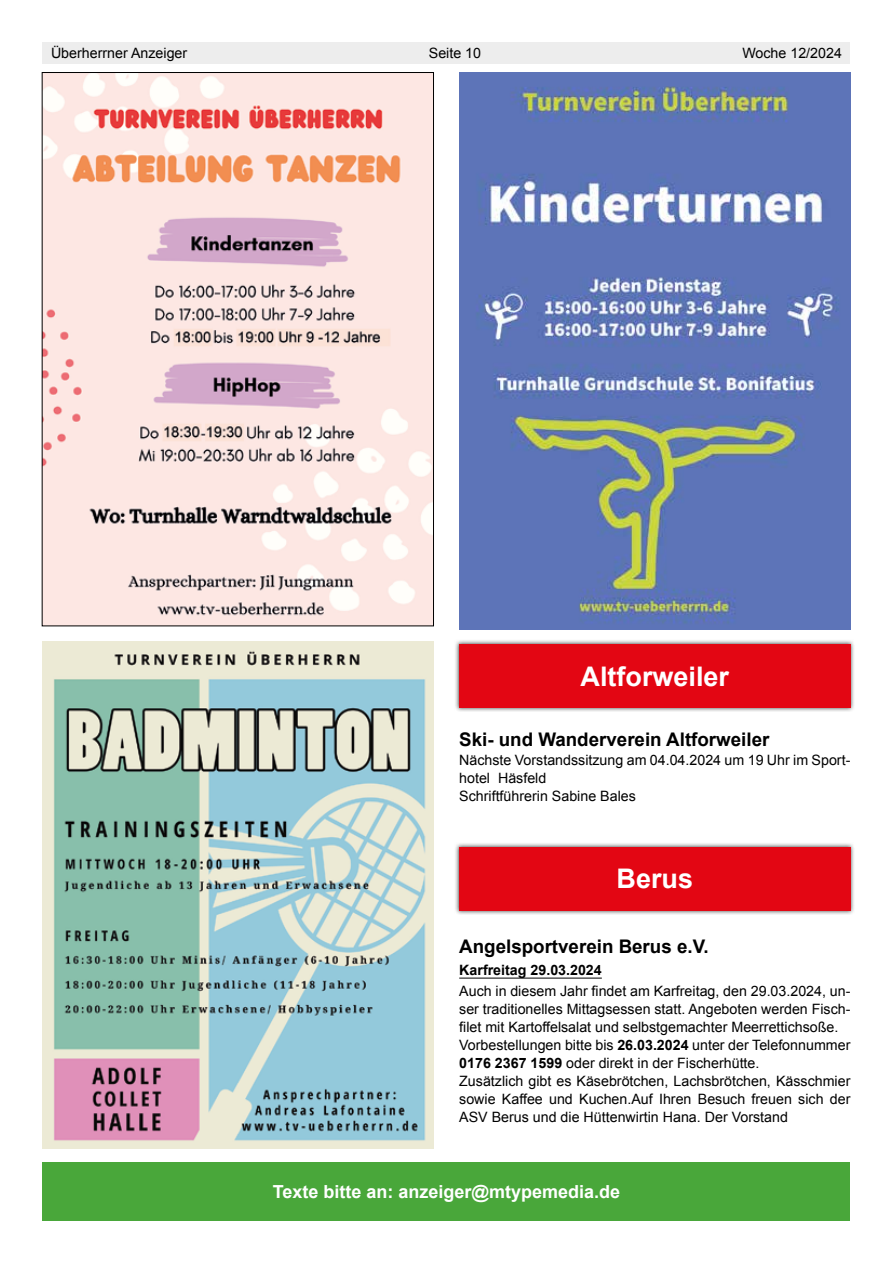
<style>
.page{position:relative;width:893px;height:1263px;background:#fff}
.page>*{position:absolute;margin:0;border:0;box-sizing:border-box;transform-origin:0 0}
.t1{font:700 27px "Arial";color:#fff}
.t2{font:700 18.75px "Arial";color:#000}
.t3{font:700 18px "Arial";color:#fff}
.t4{font:14.25px/17.9px "Arial";color:#000}
.t5{font:700 14.25px "Arial";color:#000}
.s1{font-weight:700}
</style>
<div class="page">
<div style="left:43px;top:43px;width:807px;height:21px;background:#ededed"></div>
<hr style="left:459px;top:978px;width:143px;height:1px;background:#000">
<div style="left:455px;top:639px;width:400px;height:73px;background:#000;opacity:.7"></div>
<div style="left:459px;top:644px;width:391px;height:64px;background:#e30613"></div>
<div style="left:455px;top:842px;width:400px;height:73px;background:#000;opacity:.7"></div>
<div style="left:459px;top:847px;width:391px;height:63px;background:#e30613"></div>
<img style="left:44px;top:74px;width:388px;height:550px">
<img style="left:43px;top:642px;width:391px;height:506px">
<img style="left:459px;top:72px;width:392px;height:557px">
<div style="left:43px;top:1162px;width:807px;height:58px;background:#49a73a"></div>
<p class="t4" style="left:51px;top:45px;width:138px">Überherrner Anzeiger</p>
<p class="t4" style="left:429px;top:45px;width:54px">Seite 10</p>
<p class="t4" style="left:742px;top:45px;width:101px">Woche 12/2024</p>
<h1 class="t1" style="left:581px;top:658px;width:150px">Altforweiler</h1>
<h2 class="t2" style="left:459px;top:727px;width:312px">Ski- und Wanderverein Altforweiler</h2>
<p class="t4" style="left:459px;top:751px;width:393px">Nächste Vorstandssitzung am 04.04.2024 um 19 Uhr im Sport&shy;hotel Häsfeld<br>Schriftführerin Sabine Bales</p>
<h1 class="t1" style="left:617px;top:861px;width:78px">Berus</h1>
<h2 class="t2" style="left:459px;top:934px;width:251px">Angelsportverein Berus e.V.</h2>
<p class="t5" style="left:459px;top:961px;width:144px">Karfreitag 29.03.2024</p>
<p class="t4" style="left:459px;top:983px;width:393px">Auch in diesem Jahr findet am Karfreitag, den 29.03.2024, un&shy;ser traditionelles Mittagsessen statt. Angeboten werden Fisch&shy;filet mit Kartoffelsalat und selbstgemachter Meerrettichsoße.<br>Vorbestellungen bitte bis <span class="s1">26.03.2024</span> unter der Telefonnummer <span class="s1">0176 2367 1599</span> oder direkt in der Fischerhütte.<br>Zusätzlich gibt es Käsebrötchen, Lachsbrötchen, Kässchmier sowie Kaffee und Kuchen.Auf Ihren Besuch freuen sich der ASV Berus und die Hüttenwirtin Hana. Der Vorstand</p>
<p class="t3" style="left:273px;top:1180px;width:349px">Texte bitte an: anzeiger@mtypemedia.de</p>
</div>
